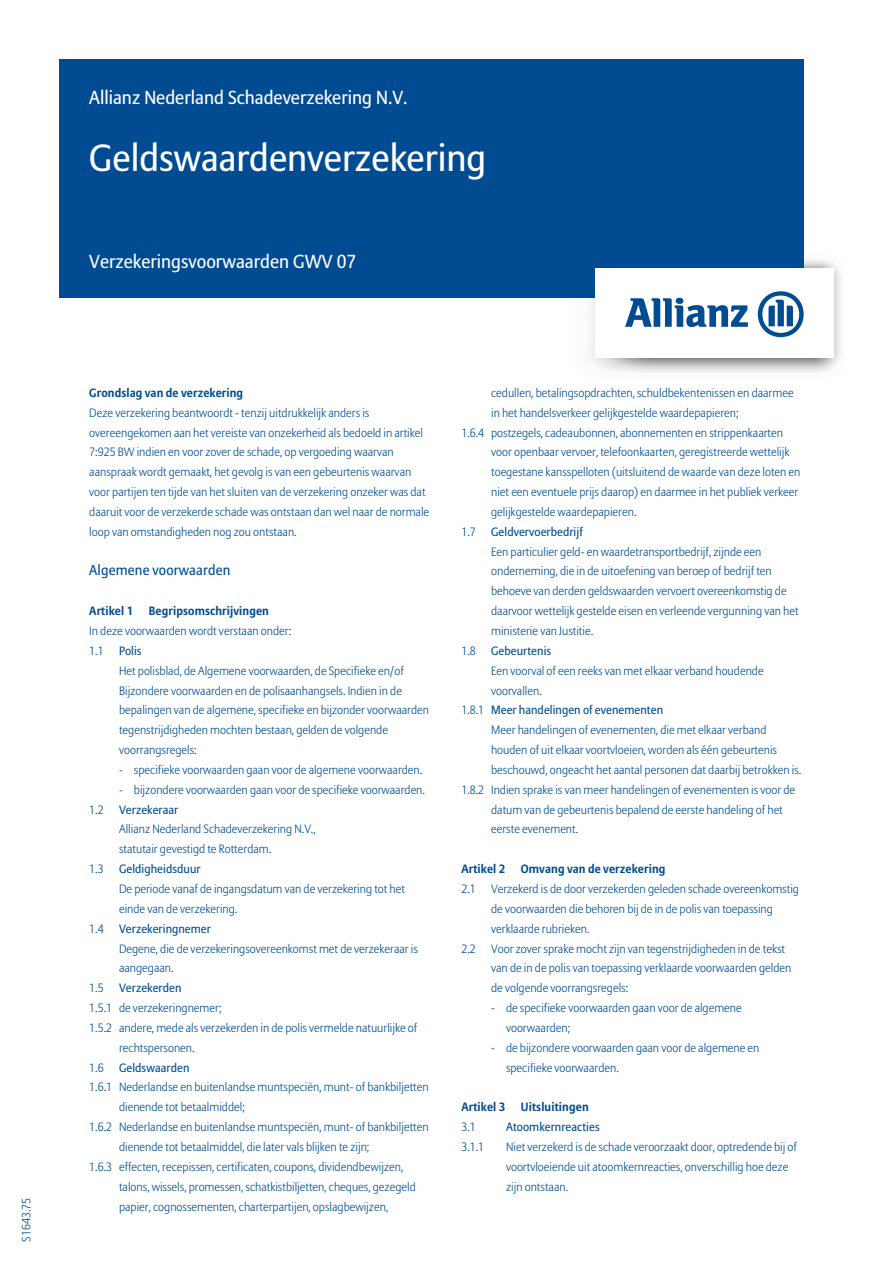
<style>
.page{position:relative;width:893px;height:1263px;background:#fff}
.page>*{position:absolute;margin:0;border:0;box-sizing:border-box;transform-origin:0 0}
.t1{font:37.5px "Allianz Sans";color:#fff}
.t2{font:18.75px "Allianz Sans";color:#fff}
.t3{font:14.25px "Allianz Sans";letter-spacing:.01em;color:#004c93}
.t4{font:300 12px/19.8px "Allianz Sans";color:#004c93}
.t5{font:12px "Allianz Sans";letter-spacing:.005em;color:#004c93}
.t6{font:700 12px "Allianz Sans";letter-spacing:.01em;color:#004c93}
.s1{font-weight:300}
</style>
<div class="page">
<div style="left:60px;top:60px;width:744px;height:238px;background:#004b92"></div>
<svg style="left:590px;top:260px;width:251px;height:113px"></svg>
<p class="t4" style="left:16px;top:1242px;width:45px;rotate:-90deg">S1643.75</p>
<h2 class="t2" style="left:89px;top:86px;width:320px">Allianz Nederland Schadeverzekering N.V.</h2>
<h1 class="t1" style="left:89px;top:135px;width:398px">Geldswaardenverzekering</h1>
<h2 class="t2" style="left:89px;top:250px;width:268px">Verzekeringsvoorwaarden GWV 07</h2>
<p class="t6" style="left:89px;top:385px;width:155px">Grondslag van de verzekering</p>
<p class="t4" style="left:89px;top:402px;width:341px">Deze verzekering beantwoordt - tenzij uitdrukkelijk anders is overeengekomen aan het vereiste van onzekerheid als bedoeld in artikel 7:925 BW indien en voor zover de schade, op vergoeding waarvan aanspraak wordt gemaakt, het gevolg is van een gebeurtenis waarvan voor partijen ten tijde van het sluiten van de verzekering onzeker was dat daaruit voor de verzekerde schade was ontstaan dan wel naar de normale loop van omstandigheden nog zou ontstaan.</p>
<p class="t3" style="left:89px;top:562px;width:143px">Algemene voorwaarden</p>
<p class="t6" style="left:89px;top:604px;width:46px">Artikel 1</p>
<p class="t6" style="left:149px;top:604px;width:122px">Begripsomschrijvingen</p>
<p class="t4" style="left:89px;top:621px;width:203px">In deze voorwaarden wordt verstaan onder:<br>1.1</p>
<p class="t5" style="left:119px;top:643px;width:24px">Polis</p>
<p class="t4" style="left:119px;top:660px;width:311px">Het polisblad, de Algemene voorwaarden, de Specifieke en/of Bijzondere voorwaarden en de polisaanhangsels. Indien in de bepalingen van de algemene, specifieke en bijzonder voorwaarden tegenstrijdigheden mochten bestaan, gelden de volgende voorrangsregels:</p>
<p class="t4" style="left:119px;top:760px;width:305px">- specifieke voorwaarden gaan voor de algemene voorwaarden.</p>
<p class="t4" style="left:119px;top:779px;width:307px">- bijzondere voorwaarden gaan voor de specifieke voorwaarden.</p>
<p class="t4" style="left:89px;top:799px;width:16px">1.2</p>
<p class="t5" style="left:119px;top:802px;width:61px">Verzekeraar</p>
<p class="t4" style="left:119px;top:819px;width:198px">Allianz Nederland Schadeverzekering N.V., statutair gevestigd te Rotterdam.</p>
<p class="t4" style="left:89px;top:859px;width:16px">1.3</p>
<p class="t5" style="left:119px;top:862px;width:83px">Geldigheidsduur</p>
<p class="t4" style="left:119px;top:879px;width:287px">De periode vanaf de ingangsdatum van de verzekering tot het einde van de verzekering.</p>
<p class="t4" style="left:89px;top:918px;width:16px">1.4</p>
<p class="t5" style="left:119px;top:921px;width:93px">Verzekeringnemer</p>
<p class="t4" style="left:119px;top:938px;width:300px">Degene, die de verzekeringsovereenkomst met de verzekeraar is aangegaan.</p>
<p class="t4" style="left:89px;top:978px;width:16px">1.5</p>
<p class="t5" style="left:119px;top:981px;width:64px">Verzekerden</p>
<p class="t4" style="left:89px;top:998px;width:134px">1.5.1 de verzekeringnemer;</p>
<p class="t4" style="left:89px;top:1018px;width:330px">1.5.2 andere, mede als verzekerden in de polis vermelde natuurlijke of</p>
<p class="t4" style="left:119px;top:1037px;width:77px">rechtspersonen.</p>
<p class="t4" style="left:89px;top:1057px;width:16px">1.6</p>
<p class="t5" style="left:119px;top:1060px;width:72px">Geldswaarden</p>
<p class="t4" style="left:89px;top:1077px;width:341px">1.6.1 Nederlandse en buitenlandse muntspeciën, munt- of bankbiljetten</p>
<p class="t4" style="left:119px;top:1097px;width:127px">dienende tot betaalmiddel;</p>
<p class="t4" style="left:89px;top:1117px;width:341px">1.6.2 Nederlandse en buitenlandse muntspeciën, munt- of bankbiljetten</p>
<p class="t4" style="left:119px;top:1137px;width:252px">dienende tot betaalmiddel, die later vals blijken te zijn;</p>
<p class="t4" style="left:89px;top:1156px;width:315px">1.6.3 effecten, recepissen, certificaten, coupons, dividendbewijzen,</p>
<p class="t4" style="left:119px;top:1176px;width:298px">talons, wissels, promessen, schatkistbiljetten, cheques, gezegeld</p>
<p class="t4" style="left:119px;top:1196px;width:271px">papier, cognossementen, charterpartijen, opslagbewijzen,</p>
<p class="t4" style="left:491px;top:383px;width:304px">cedullen, betalingsopdrachten, schuldbekentenissen en daarmee</p>
<p class="t4" style="left:491px;top:402px;width:249px">in het handelsverkeer gelijkgestelde waardepapieren;</p>
<p class="t4" style="left:461px;top:422px;width:323px">1.6.4 postzegels, cadeaubonnen, abonnementen en strippenkaarten</p>
<p class="t4" style="left:491px;top:442px;width:300px">voor openbaar vervoer, telefoonkaarten, geregistreerde wettelijk</p>
<p class="t4" style="left:491px;top:462px;width:311px">toegestane kansspelloten (uitsluitend de waarde van deze loten en</p>
<p class="t4" style="left:491px;top:482px;width:309px">niet een eventuele prijs daarop) en daarmee in het publiek verkeer</p>
<p class="t4" style="left:491px;top:502px;width:147px">gelijkgestelde waardepapieren.</p>
<p class="t4" style="left:461px;top:521px;width:16px">1.7</p>
<p class="t5" style="left:491px;top:524px;width:93px">Geldvervoerbedrijf</p>
<p class="t4" style="left:491px;top:541px;width:309px">Een particulier geld- en waardetransportbedrijf, zijnde een onderneming, die in de uitoefening van beroep of bedrijf ten behoeve van derden geldswaarden vervoert overeenkomstig de daarvoor wettelijk gestelde eisen en verleende vergunning van het ministerie van Justitie.</p>
<p class="t4" style="left:461px;top:641px;width:16px">1.8</p>
<p class="t5" style="left:491px;top:643px;width:62px">Gebeurtenis</p>
<p class="t4" style="left:491px;top:660px;width:274px">Een voorval of een reeks van met elkaar verband houdende</p>
<p class="t4" style="left:491px;top:680px;width:52px">voorvallen.</p>
<p class="t5" style="left:461px;top:703px;width:203px"><span class="s1">1.8.1</span> Meer handelingen of evenementen</p>
<p class="t4" style="left:491px;top:720px;width:277px">Meer handelingen of evenementen, die met elkaar verband</p>
<p class="t4" style="left:491px;top:740px;width:287px">houden of uit elkaar voortvloeien, worden als één gebeurtenis</p>
<p class="t4" style="left:491px;top:760px;width:312px">beschouwd, ongeacht het aantal personen dat daarbij betrokken is.</p>
<p class="t4" style="left:461px;top:779px;width:335px">1.8.2 Indien sprake is van meer handelingen of evenementen is voor de</p>
<p class="t4" style="left:491px;top:799px;width:293px">datum van de gebeurtenis bepalend de eerste handeling of het</p>
<p class="t4" style="left:491px;top:819px;width:89px">eerste evenement.</p>
<p class="t6" style="left:461px;top:862px;width:46px">Artikel 2</p>
<p class="t6" style="left:521px;top:862px;width:146px">Omvang van de verzekering</p>
<p class="t4" style="left:461px;top:879px;width:16px">2.1</p>
<p class="t4" style="left:491px;top:879px;width:309px">Verzekerd is de door verzekerden geleden schade overeenkomstig de voorwaarden die behoren bij de in de polis van toepassing verklaarde rubrieken.</p>
<p class="t4" style="left:461px;top:938px;width:16px">2.2</p>
<p class="t4" style="left:491px;top:938px;width:302px">Voor zover sprake mocht zijn van tegenstrijdigheden in de tekst van de in de polis van toepassing verklaarde voorwaarden gelden de volgende voorrangsregels:</p>
<p class="t4" style="left:506px;top:998px;width:237px;text-indent:-15px">- de specifieke voorwaarden gaan voor de algemene voorwaarden;</p>
<p class="t4" style="left:506px;top:1037px;width:255px;text-indent:-15px">- de bijzondere voorwaarden gaan voor de algemene en specifieke voorwaarden.</p>
<p class="t6" style="left:461px;top:1100px;width:46px">Artikel 3</p>
<p class="t6" style="left:521px;top:1100px;width:69px">Uitsluitingen</p>
<p class="t4" style="left:461px;top:1117px;width:16px">3.1</p>
<p class="t5" style="left:506px;top:1120px;width:95px">Atoomkernreacties</p>
<p class="t4" style="left:461px;top:1137px;width:24px">3.1.1</p>
<p class="t4" style="left:506px;top:1137px;width:292px">Niet verzekerd is de schade veroorzaakt door, optredende bij of voortvloeiende uit atoomkernreacties, onverschillig hoe deze zijn ontstaan.</p>
</div>
